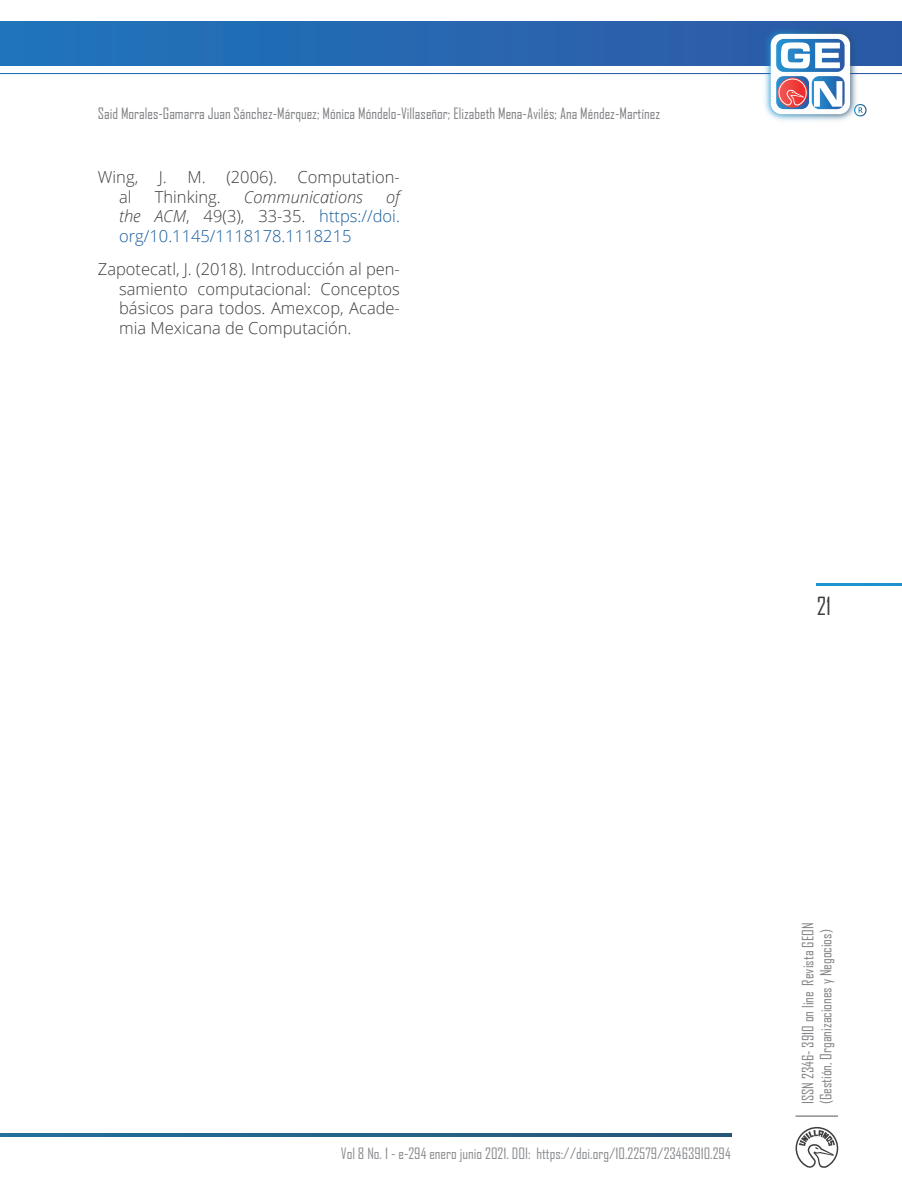
<style>
.page{position:relative;width:902px;height:1191px;background:#fff}
.page>*{position:absolute;margin:0;border:0;box-sizing:border-box;transform-origin:0 0}
.t1{font:24px "Agency FB";color:#3e3e3f}
.bibliografía{font:300 16.5px/19.8px "Open Sans";color:#3e3e3f;text-align:justify}
.bibliografía-2{font:300 16.5px/19.8px "Open Sans";color:#175d9e;text-align:justify}
.bibliografía-3{font:italic 300 16.5px "Open Sans";color:#3e3e3f}
.t2{font:15px/18px "Agency FB";color:#808285}
.t3{font:15px "Agency FB";color:#8b8d90}
.s1{font-style:italic;color:#3e3e3f}
.s2{color:#3e3e3f}
</style>
<div class="page">
<div style="left:0;top:22px;width:901px;height:43px;background:#2569b2"></div>
<img style="left:715px;top:21px;width:186px;height:100px">
<div style="left:770px;top:34px;width:80px;height:80px;background:#fdfdfd;border-radius:11px"></div>
<svg style="left:776px;top:39px;width:68px;height:70px"></svg>
<hr style="left:795px;top:1115px;width:43px;height:1px;background:#57585a">
<svg style="left:795px;top:1126px;width:43px;height:42px"></svg>
<svg style="left:0;top:1133px;width:731px;height:4px;background:#246389"></svg>
<hr style="left:816px;top:583px;width:85px;height:2px;background:#1f93cf">
<p class="t2" style="left:98px;top:105px;width:563px">Said Morales-Gamarra Juan Sánchez-Márquez; Mónica Móndelo-Villaseñor; Elizabeth Mena-Avilés; Ana Méndez-Martínez</p>
<p class="bibliografía" style="left:98px;top:166px;width:42px">Wing,</p>
<p class="bibliografía" style="left:159px;top:166px;width:48px">J. M.</p>
<p class="bibliografía" style="left:226px;top:166px;width:175px">(2006). Computation-</p>
<p class="bibliografía" style="left:119px;top:186px;width:14px">al</p>
<p class="bibliografía" style="left:155px;top:186px;width:67px">Thinking.</p>
<p class="bibliografía-3" style="left:244px;top:185px;width:120px">Communications</p>
<p class="bibliografía-2" style="left:119px;top:186px;width:282px;text-indent:267px"><span class="s1">of the ACM</span><span class="s2">, 49(3), 33-35.</span> https://doi. org/10.1145/1118178.1118215</p>
<p class="bibliografía" style="left:119px;top:258px;width:282px;text-indent:-21px">Zapotecatl, J. (2018). Introducción al pen&shy;samiento computacional: Conceptos básicos para todos. Amexcop, Acade&shy;mia Mexicana de Computación.</p>
<h1 class="t1" style="left:816px;top:591px;width:16px">21</h1>
<p class="t3" style="left:341px;top:1144px;width:391px">Vol 8 No. 1 - e-294 enero junio 2021. DOI: https://doi.org/10.22579/23463910.294</p>
<p class="t2" style="left:798px;top:1104px;width:183px;rotate:-90deg">ISSN 2346- 3910 on line Revista GEON (Gestión, Organizaciones y Negocios)</p>
</div>
